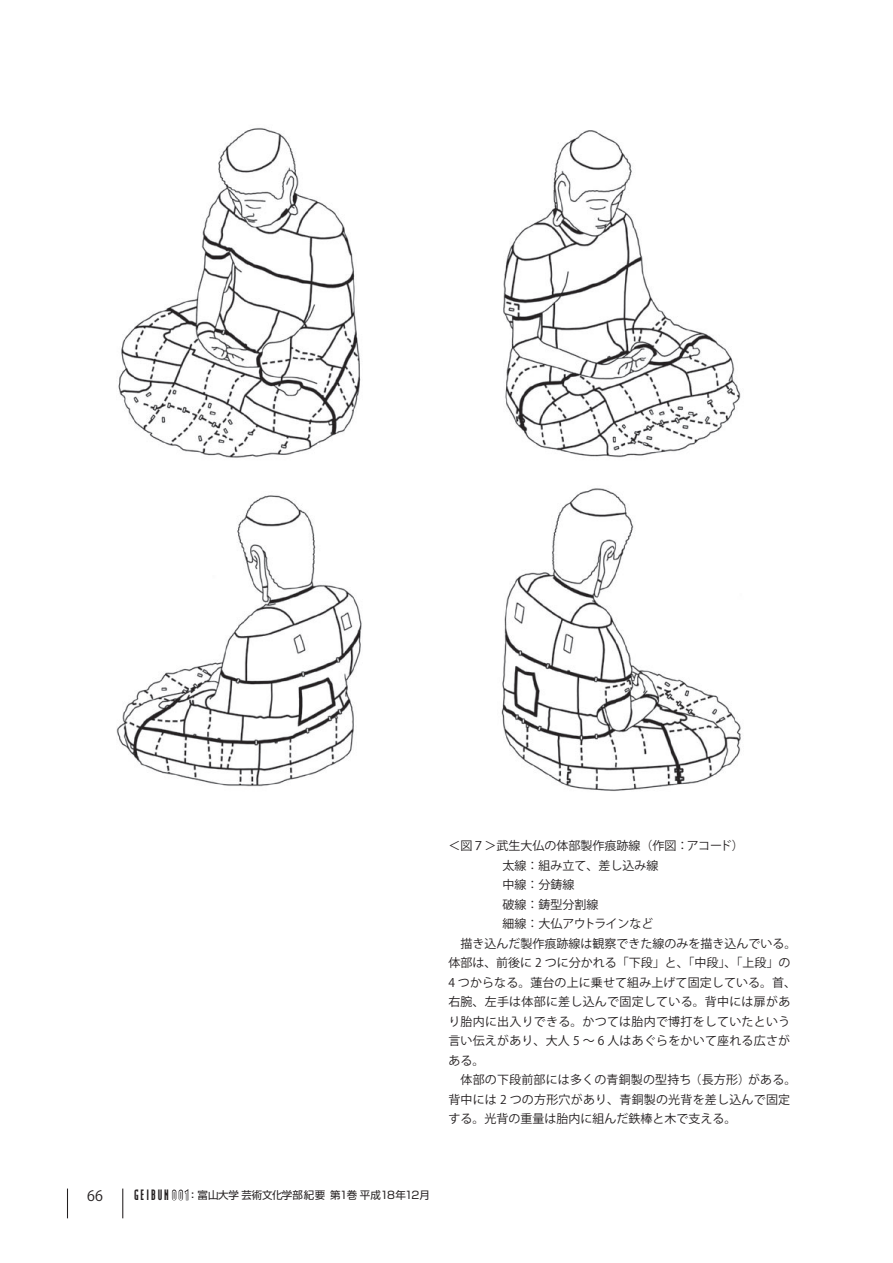
<style>
.page{position:relative;width:893px;height:1263px;background:#fff}
.page>*{position:absolute;margin:0;border:0;box-sizing:border-box;transform-origin:0 0}
.t1{font:14.25px "Koz Go Std";color:#231f20}
.t2{font:12px "Koz Go Std";letter-spacing:.01em;color:#231f20}
.t3{font:10.5px "Shin Go";letter-spacing:-.02em;color:#231f20}
.s1{font-family:"Modula";font-weight:900;font-size:18px}
.s2{font-family:"Modula";font-weight:900;font-size:15.9px;color:#fff}
</style>
<div class="page">
<hr style="left:67px;top:1188px;width:1px;height:30px;background:#231f20">
<hr style="left:122px;top:1188px;width:1px;height:30px;background:#231f20">
<div style="left:172px;top:1189px;width:4px;height:11px;border:1px solid #231f20;border-radius:2px"></div>
<svg style="left:173px;top:1189px;width:16px;height:12px"></svg>
<img style="left:118px;top:127px;width:243px;height:331px">
<img style="left:503px;top:130px;width:238px;height:328px">
<img style="left:116px;top:495px;width:246px;height:292px">
<img style="left:501px;top:488px;width:240px;height:303px">
<p class="t2" style="left:448px;top:838px;width:297px">＜図７＞武生大仏の体部製作痕跡線（作図：アコード）</p>
<p class="t2" style="left:502px;top:858px;width:157px">太線：組み立て、差し込み線</p>
<p class="t2" style="left:502px;top:877px;width:73px">中線：分鋳線</p>
<p class="t2" style="left:502px;top:897px;width:97px">破線：鋳型分割線</p>
<p class="t2" style="left:502px;top:916px;width:153px">細線：大仏アウトラインなど</p>
<p class="t2" style="left:448px;top:936px;width:349px">　描き込んだ製作痕跡線は観察できた線のみを描き込んでいる。</p>
<p class="t2" style="left:448px;top:955px;width:343px">体部は、前後に 2 つに分かれる「下段」と、「中段」、「上段」の</p>
<p class="t2" style="left:448px;top:975px;width:349px">4 つからなる。蓮台の上に乗せて組み上げて固定している。首、</p>
<p class="t2" style="left:448px;top:994px;width:344px">右腕、左手は体部に差し込んで固定している。背中には扉があ</p>
<p class="t2" style="left:448px;top:1014px;width:343px">り胎内に出入りできる。かつては胎内で博打をしていたという</p>
<p class="t2" style="left:448px;top:1033px;width:343px">言い伝えがあり、大人 5 ～ 6 人はあぐらをかいて座れる広さが</p>
<p class="t2" style="left:448px;top:1053px;width:37px">ある。</p>
<p class="t2" style="left:448px;top:1072px;width:350px">　体部の下段前部には多くの青銅製の型持ち（長方形）がある。</p>
<p class="t2" style="left:448px;top:1092px;width:343px">背中には 2 つの方形穴があり、青銅製の光背を差し込んで固定</p>
<p class="t2" style="left:448px;top:1111px;width:289px">する。光背の重量は胎内に組んだ鉄棒と木で支える。</p>
<p class="t1" style="left:87px;top:1187px;width:17px">66</p>
<p class="t3" style="left:134px;top:1188px;width:297px"><span class="s1">GEIBUN</span> <span class="s2">0 0 1</span> <span class="s1">:</span> 富山大学芸術文化学部紀要　第1巻　平成18年12月</p>
</div>
